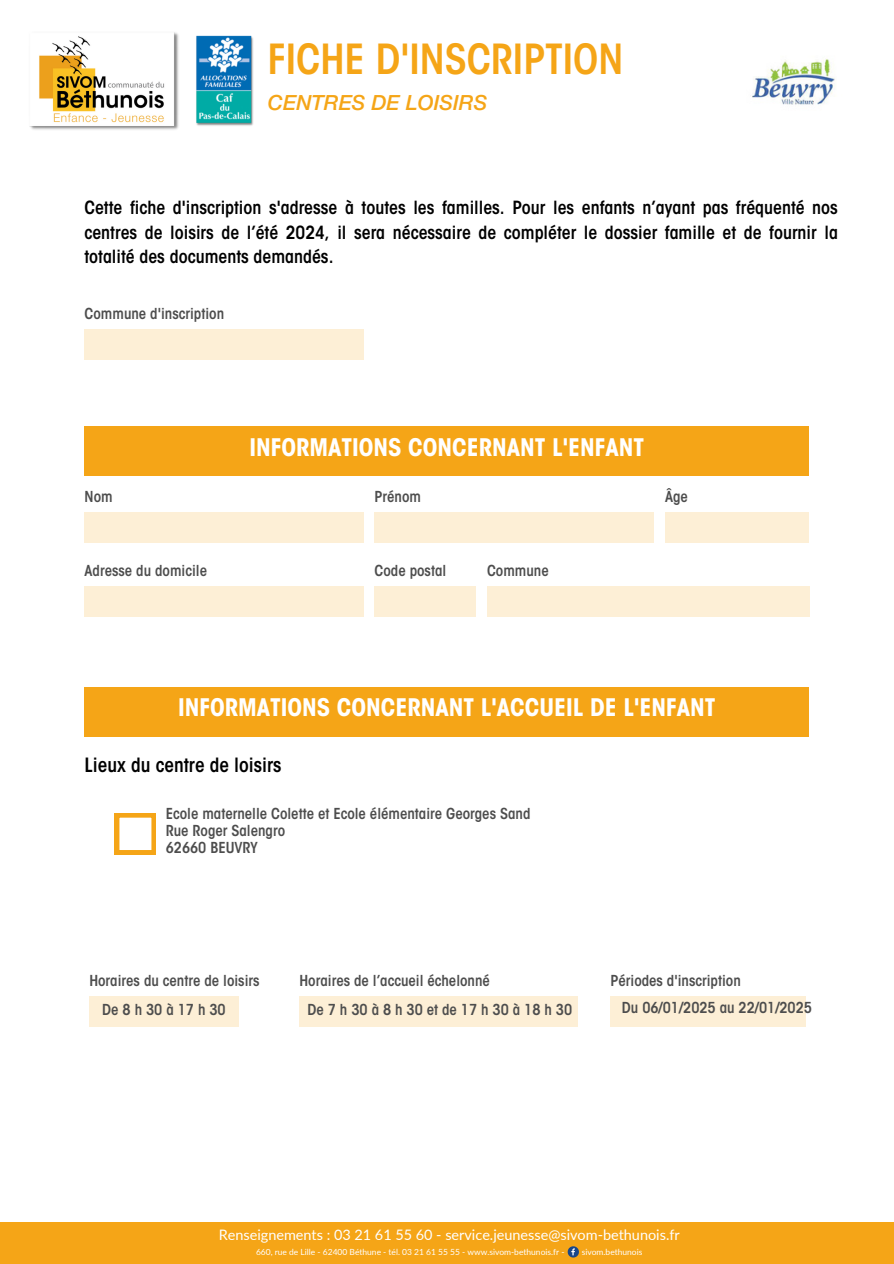
<style>
.page{position:relative;width:894px;height:1264px;background:#fff}
.page>*{position:absolute;margin:0;border:0;box-sizing:border-box;transform-origin:0 0}
.t1{font:600 condensed 41.1px "ITC Avant Garde Std";color:#f5a517}
.t2{font:700 condensed 24px "ITC Avant Garde Std";color:#fff}
.t3{font:italic 500 21px "Helvetica Neue Cyr";color:#f5a517}
.t4{font:600 condensed 19.5px "ITC Avant Garde Std";color:#000}
.t5{font:600 condensed 18px/24.8px "ITC Avant Garde Std";color:#000;text-align:justify}
.t6{font:600 condensed 15px "ITC Avant Garde Std";color:#4d4d4d}
.t7{font:600 condensed 15px "ITC Avant Garde Std";letter-spacing:.265em;color:#4d4d4d}
.t8{font:14.4px "Lato";color:#fff}
.t9{font:8.4px "Lato";color:#fff}
</style>
<div class="page">
<img style="left:29px;top:32px;width:150px;height:98px">
<img style="left:196px;top:36px;width:57px;height:90px">
<div style="left:85px;top:687px;width:723px;height:49px;background:#f5a517"></div>
<div style="left:85px;top:329px;width:279px;height:31px;background:#fdefd6"></div>
<div style="left:0;top:1222px;width:893px;height:41px;background:#f5a517"></div>
<svg style="left:567px;top:1246px;width:11px;height:11px"></svg>
<div style="left:85px;top:426px;width:723px;height:49px;background:#f5a517"></div>
<div style="left:85px;top:512px;width:279px;height:31px;background:#fdefd6"></div>
<div style="left:374px;top:512px;width:279px;height:31px;background:#fdefd6"></div>
<div style="left:85px;top:586px;width:279px;height:31px;background:#fdefd6"></div>
<div style="left:665px;top:512px;width:143px;height:31px;background:#fdefd6"></div>
<div style="left:374px;top:586px;width:101px;height:31px;background:#fdefd6"></div>
<div style="left:487px;top:586px;width:321px;height:31px;background:#fdefd6"></div>
<div style="left:89px;top:995px;width:150px;height:31px;background:#fdefd6"></div>
<div style="left:299px;top:995px;width:278px;height:31px;background:#fdefd6"></div>
<div style="left:610px;top:995px;width:195px;height:31px;background:#fdefd6"></div>
<div style="left:115px;top:813px;width:41px;height:41px;background:#f5a517"></div>
<svg style="left:119px;top:817px;width:33px;height:33px"></svg>
<img style="left:752px;top:58px;width:83px;height:47px">
<p class="t1" style="left:268px;top:44px;width:357px">FICHE D'INSCRIPTION</p>
<p class="t3" style="left:268px;top:95px;width:221px">CENTRES DE LOISIRS</p>
<p class="t5" style="left:84px;top:197px;width:754px">Cette fiche d'inscription s'adresse à toutes les familles. Pour les enfants n’ayant pas fréquenté nos centres de loisirs de l’été 2024, il sera nécessaire de compléter le dossier famille et de fournir la totalité des documents demandés.</p>
<p class="t6" style="left:85px;top:308px;width:141px">Commune d'inscription</p>
<h1 class="t2" style="left:249px;top:438px;width:396px">INFORMATIONS CONCERNANT L'ENFANT</h1>
<p class="t6" style="left:85px;top:491px;width:30px">Nom</p>
<p class="t6" style="left:374px;top:491px;width:48px">Prénom</p>
<p class="t6" style="left:665px;top:491px;width:24px">Âge</p>
<p class="t6" style="left:85px;top:565px;width:124px">Adresse du domicile</p>
<h2 class="t6" style="left:374px;top:565px;width:73px">Code postal</h2>
<h4 class="t6" style="left:487px;top:565px;width:63px">Commune</h4>
<p class="t2" style="left:178px;top:698px;width:539px">INFORMATIONS CONCERNANT L'ACCUEIL DE L'ENFANT</p>
<h6 class="t4" style="left:85px;top:757px;width:198px">Lieux du centre de loisirs</h6>
<p class="t6" style="left:166px;top:807px;width:366px">Ecole maternelle Colette et Ecole élémentaire Georges Sand</p>
<p class="t6" style="left:166px;top:825px;width:121px">Rue Roger Salengro</p>
<p class="t6" style="left:166px;top:842px;width:94px">62660 BEUVRY</p>
<h3 class="t6" style="left:89px;top:974px;width:172px">Horaires du centre de loisirs</h3>
<h5 class="t7" style="left:102px;top:1004px;width:125px">De8h30à17h30</h5>
<p class="t6" style="left:299px;top:974px;width:192px">Horaires de l’accueil échelonné</p>
<h2 class="t7" style="left:307px;top:1004px;width:266px">De7h30à8h30etde17h30à18h30</h2>
<p class="t6" style="left:610px;top:974px;width:132px">Périodes d'inscription</p>
<p class="t6" style="left:621px;top:1002px;width:191px">Du 06/01/2025 au 22/01/2025</p>
<p class="t8" style="left:219px;top:1225px;width:462px">Renseignements : 03 21 61 55 60 - service.jeunesse@sivom-bethunois.fr</p>
<p class="t9" style="left:256px;top:1247px;width:310px">660, rue de Lille - 62400 Béthune - tél. 03 21 61 55 55 - www.sivom-bethunois.fr -</p>
<p class="t9" style="left:581px;top:1247px;width:62px">sivom.bethunois</p>
</div>
